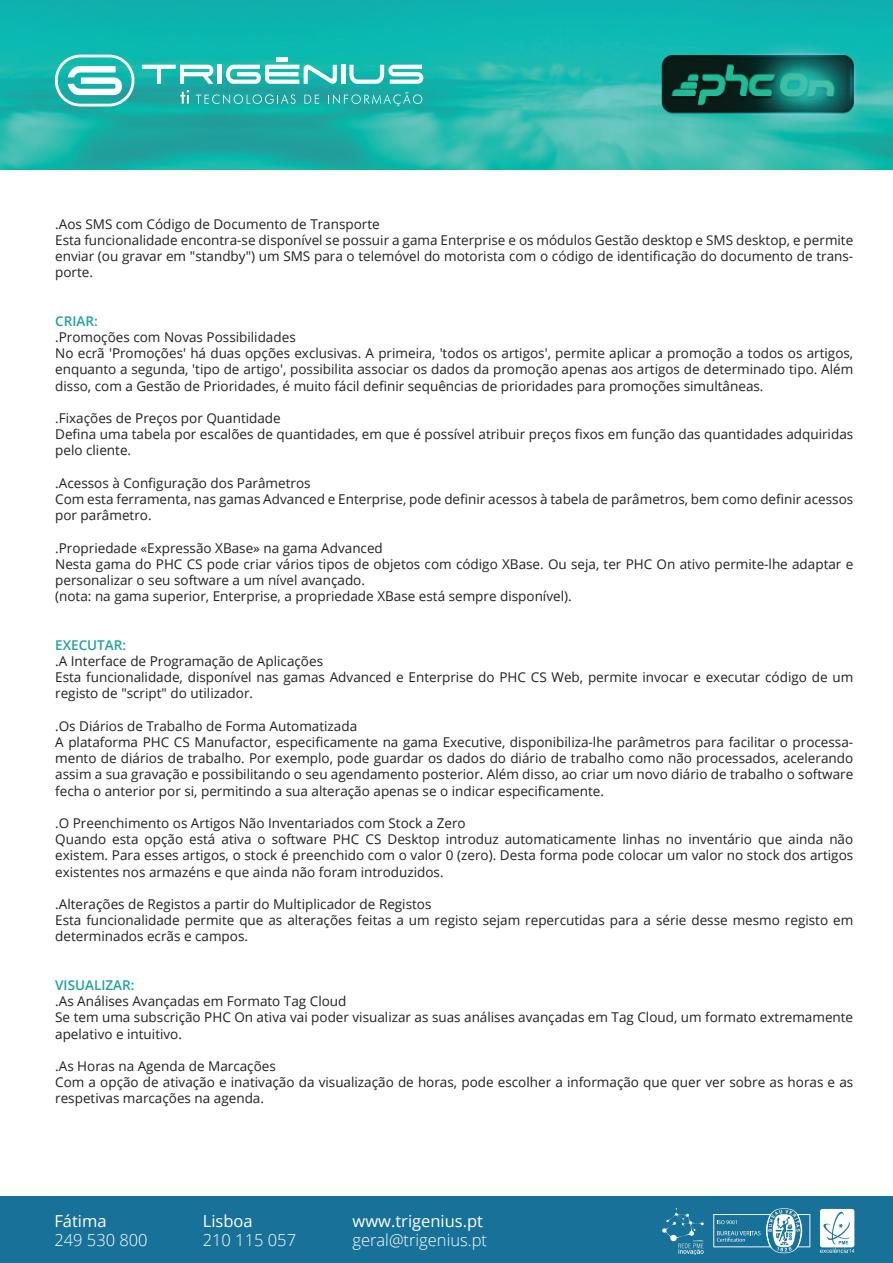
<style>
.page{position:relative;width:893px;height:1263px;background:#fff}
.page>*{position:absolute;margin:0;border:0;box-sizing:border-box;transform-origin:0 0}
.t1{font:300 16.5px "Open Sans";color:#fff}
.t2{font:16.5px "Open Sans";color:#fff}
.t3{font:13.5px/16.2px "Open Sans";color:#231f20}
.t4{font:600 13.5px "Open Sans";color:#20a19f}
</style>
<div class="page">
<img style="left:0;top:0;width:893px;height:169px">
<svg style="left:55px;top:55px;width:79px;height:52px"></svg>
<hr style="left:218px;top:65px;width:4px;height:19px;background:#fff">
<hr style="left:341px;top:65px;width:4px;height:19px;background:#fff">
<svg style="left:349px;top:65px;width:74px;height:19px"></svg>
<svg style="left:142px;top:65px;width:71px;height:19px"></svg>
<svg style="left:226px;top:65px;width:111px;height:19px"></svg>
<div style="left:276px;top:57px;width:12px;height:5px;background:#fff"></div>
<svg style="left:180px;top:90px;width:9px;height:14px"></svg>
<svg style="left:196px;top:94px;width:100px;height:10px"></svg>
<svg style="left:304px;top:95px;width:15px;height:9px"></svg>
<svg style="left:328px;top:92px;width:94px;height:14px"></svg>
<div style="left:1px;top:1197px;width:892px;height:66px;background:#187198"></div>
<svg style="left:662px;top:1208px;width:42px;height:46px"></svg>
<svg style="left:713px;top:1208px;width:97px;height:45px"></svg>
<svg style="left:820px;top:1209px;width:34px;height:44px"></svg>
<p class="t3" style="left:55px;top:215px;width:800px">.Aos SMS com Código de Documento de Transporte<br>Esta funcionalidade encontra-se disponível se possuir a gama Enterprise e os módulos Gestão desktop e SMS desktop, e permite enviar (ou gravar em "standby") um SMS para o telemóvel do motorista com o código de identificação do documento de trans&shy;porte.</p>
<p class="t4" style="left:55px;top:312px;width:44px">CRIAR:</p>
<p class="t3" style="left:55px;top:329px;width:800px">.Promoções com Novas Possibilidades<br>No ecrã 'Promoções' há duas opções exclusivas. A primeira, 'todos os artigos', permite aplicar a promoção a todos os artigos, enquanto a segunda, 'tipo de artigo', possibilita associar os dados da promoção apenas aos artigos de determinado tipo. Além disso, com a Gestão de Prioridades, é muito fácil definir sequências de prioridades para promoções simultâneas.</p>
<p class="t3" style="left:55px;top:410px;width:800px">.Fixações de Preços por Quantidade<br>Defina uma tabela por escalões de quantidades, em que é possível atribuir preços fixos em função das quantidades adquiridas pelo cliente.</p>
<p class="t3" style="left:55px;top:474px;width:799px">.Acessos à Configuração dos Parâmetros<br>Com esta ferramenta, nas gamas Advanced e Enterprise, pode definir acessos à tabela de parâmetros, bem como definir acessos por parâmetro.</p>
<p class="t3" style="left:55px;top:539px;width:800px">.Propriedade «Expressão XBase» na gama Advanced<br>Nesta gama do PHC CS pode criar vários tipos de objetos com código XBase. Ou seja, ter PHC On ativo permite-lhe adaptar e personalizar o seu software a um nível avançado.<br>(nota: na gama superior, Enterprise, a propriedade XBase está sempre disponível).</p>
<p class="t4" style="left:55px;top:636px;width:72px">EXECUTAR:</p>
<p class="t3" style="left:55px;top:653px;width:800px">.A Interface de Programação de Aplicações<br>Esta funcionalidade, disponível nas gamas Advanced e Enterprise do PHC CS Web, permite invocar e executar código de um registo de "script" do utilizador.</p>
<p class="t3" style="left:55px;top:717px;width:800px">.Os Diários de Trabalho de Forma Automatizada<br>A plataforma PHC CS Manufactor, especificamente na gama Executive, disponibiliza-lhe parâmetros para facilitar o processa&shy;mento de diários de trabalho. Por exemplo, pode guardar os dados do diário de trabalho como não processados, acelerando assim a sua gravação e possibilitando o seu agendamento posterior. Além disso, ao criar um novo diário de trabalho o software fecha o anterior por si, permitindo a sua alteração apenas se o indicar especificamente.</p>
<p class="t3" style="left:55px;top:815px;width:800px">.O Preenchimento os Artigos Não Inventariados com Stock a Zero<br>Quando esta opção está ativa o software PHC CS Desktop introduz automaticamente linhas no inventário que ainda não existem. Para esses artigos, o stock é preenchido com o valor 0 (zero). Desta forma pode colocar um valor no stock dos artigos existentes nos armazéns e que ainda não foram introduzidos.</p>
<p class="t3" style="left:55px;top:896px;width:799px">.Alterações de Registos a partir do Multiplicador de Registos<br>Esta funcionalidade permite que as alterações feitas a um registo sejam repercutidas para a série desse mesmo registo em determinados ecrãs e campos.</p>
<p class="t4" style="left:55px;top:976px;width:81px">VISUALIZAR:</p>
<p class="t3" style="left:55px;top:993px;width:799px">.As Análises Avançadas em Formato Tag Cloud<br>Se tem uma subscrição PHC On ativa vai poder visualizar as suas análises avançadas em Tag Cloud, um formato extremamente apelativo e intuitivo.</p>
<p class="t3" style="left:55px;top:1058px;width:800px">.As Horas na Agenda de Marcações<br>Com a opção de ativação e inativação da visualização de horas, pode escolher a informação que quer ver sobre as horas e as respetivas marcações na agenda.</p>
<p class="t2" style="left:54px;top:1209px;width:54px">Fátima</p>
<p class="t2" style="left:203px;top:1209px;width:51px">Lisboa</p>
<p class="t2" style="left:353px;top:1209px;width:132px">www.trigenius.pt</p>
<p class="t1" style="left:54px;top:1229px;width:95px">249 530 800</p>
<p class="t1" style="left:203px;top:1229px;width:95px">210 115 057</p>
<p class="t1" style="left:352px;top:1229px;width:136px">geral@trigenius.pt</p>
</div>
